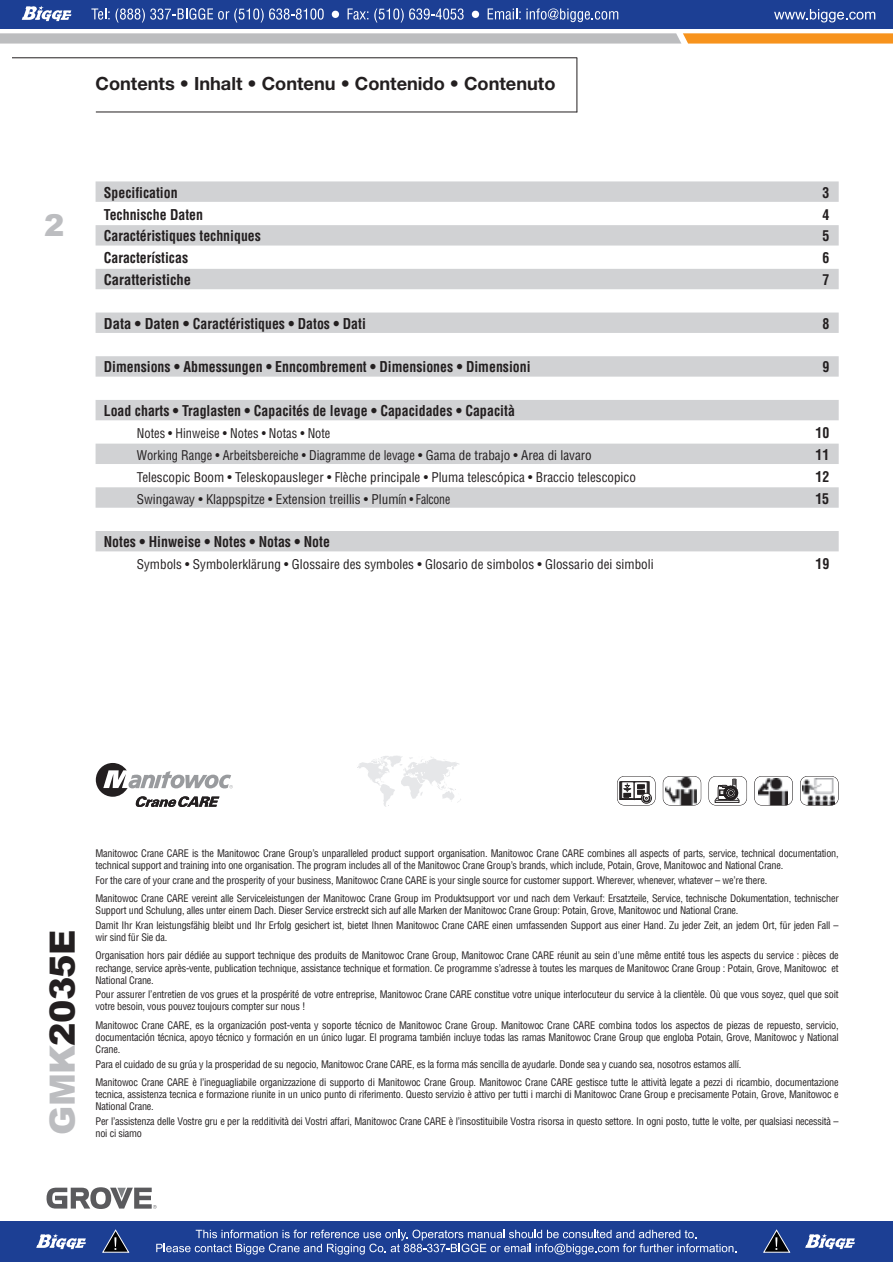
<style>
.page{position:relative;width:893px;height:1263px;background:#fff}
.page>*{position:absolute;margin:0;border:0;box-sizing:border-box;transform-origin:0 0}
.t1{font:900 34.95px "Arial";letter-spacing:-.02em;color:#231f20}
.t2{font:900 30.3px "Arial";color:#bcbdc0}
.t3{font:700 18.15px "Helvetica Neue";color:#231f20}
.t4{font:700 condensed 14.55px "Helvetica";color:#231f20;scale:.95 1}
.t5{font:700 condensed 14.55px "Helvetica";color:#231f20}
.t6{font:condensed 13.05px "Helvetica";color:#231f20}
.t7{font:condensed 13.05px "Helvetica";color:#231f20;scale:.95 1}
.t8{font:condensed 10.2px/12.3px "Helvetica";letter-spacing:-.02em;color:#231f20}
.s1{color:#bcbdc0}
</style>
<div class="page">
<svg style="left:47px;top:1187px;width:110px;height:22px"></svg>
<div style="left:96px;top:181px;width:743px;height:21px;background:#d1d2d4"></div>
<div style="left:96px;top:225px;width:743px;height:21px;background:#d1d2d4"></div>
<div style="left:96px;top:269px;width:743px;height:20px;background:#d1d2d4"></div>
<div style="left:96px;top:313px;width:743px;height:20px;background:#d1d2d4"></div>
<div style="left:96px;top:356px;width:743px;height:21px;background:#d1d2d4"></div>
<div style="left:96px;top:400px;width:743px;height:20px;background:#d1d2d4"></div>
<div style="left:96px;top:444px;width:743px;height:20px;background:#d1d2d4"></div>
<div style="left:96px;top:487px;width:743px;height:21px;background:#d1d2d4"></div>
<div style="left:96px;top:531px;width:743px;height:20px;background:#d1d2d4"></div>
<hr style="left:96px;top:112px;width:481px;height:1px;background:#231f20">
<hr style="left:13px;top:57px;width:564px;height:1px;background:#231f20">
<hr style="left:577px;top:58px;width:1px;height:54px;background:#231f20">
<svg style="left:620px;top:782px;width:32px;height:21px"></svg>
<div style="left:617px;top:776px;width:38px;height:29px;border:1px solid #231f20;border-radius:7px"></div>
<img style="left:665px;top:778px;width:32px;height:27px">
<div style="left:663px;top:776px;width:38px;height:29px;border:1px solid #231f20;border-radius:7px"></div>
<svg style="left:715px;top:779px;width:24px;height:24px"></svg>
<div style="left:708px;top:776px;width:39px;height:29px;border:1px solid #231f20;border-radius:7px"></div>
<img style="left:758px;top:778px;width:29px;height:27px">
<div style="left:754px;top:776px;width:39px;height:29px;border:1px solid #231f20;border-radius:7px"></div>
<img style="left:803px;top:778px;width:31px;height:27px">
<div style="left:800px;top:776px;width:39px;height:29px;border:1px solid #231f20;border-radius:7px"></div>
<svg style="left:96px;top:763px;width:137px;height:44px"></svg>
<svg style="left:357px;top:755px;width:104px;height:52px"></svg>
<div style="left:0;top:1221px;width:893px;height:41px;background:#1c3f94"></div>
<svg style="left:102px;top:1229px;width:28px;height:24px"></svg>
<svg style="left:763px;top:1229px;width:28px;height:24px"></svg>
<svg style="left:156px;top:1229px;width:580px;height:25px"></svg>
<svg style="left:36px;top:1234px;width:50px;height:15px"></svg>
<svg style="left:805px;top:1234px;width:50px;height:15px"></svg>
<div style="left:1px;top:0;width:892px;height:29px;background:#1c3f94"></div>
<svg style="left:91px;top:8px;width:19px;height:12px"></svg>
<svg style="left:116px;top:8px;width:208px;height:15px"></svg>
<svg style="left:332px;top:11px;width:7px;height:7px"></svg>
<svg style="left:348px;top:8px;width:20px;height:12px"></svg>
<svg style="left:374px;top:8px;width:90px;height:15px"></svg>
<svg style="left:472px;top:11px;width:7px;height:7px"></svg>
<svg style="left:488px;top:8px;width:130px;height:14px"></svg>
<svg style="left:774px;top:9px;width:101px;height:13px"></svg>
<svg style="left:22px;top:6px;width:49px;height:15px"></svg>
<svg style="left:0;top:33px;width:893px;height:11px;background:#cdb8a0"></svg>
<h3 class="t3" style="left:96px;top:77px;width:461px">Contents • Inhalt • Contenu • Contenido • Contenuto</h3>
<h2 class="t2" style="left:44px;top:214px;width:22px">2</h2>
<h3 class="t4" style="left:104px;top:184px;width:79px">Specification</h3>
<h3 class="t4" style="left:822px;top:184px;width:9px">3</h3>
<h3 class="t4" style="left:104px;top:206px;width:106px">Technische Daten</h3>
<h3 class="t4" style="left:822px;top:206px;width:9px">4</h3>
<h3 class="t4" style="left:104px;top:228px;width:167px">Caractéristiques techniques</h3>
<h3 class="t4" style="left:822px;top:228px;width:9px">5</h3>
<h3 class="t4" style="left:104px;top:250px;width:90px">Características</h3>
<h3 class="t4" style="left:822px;top:250px;width:9px">6</h3>
<h3 class="t5" style="left:104px;top:272px;width:89px">Caratteristiche</h3>
<h3 class="t4" style="left:822px;top:272px;width:9px">7</h3>
<h3 class="t5" style="left:104px;top:315px;width:264px">Data • Daten • Caractéristiques • Datos • Dati</h3>
<h3 class="t4" style="left:822px;top:315px;width:9px">8</h3>
<h3 class="t4" style="left:104px;top:359px;width:451px">Dimensions • Abmessungen • Enncombrement • Dimensiones • Dimensioni</h3>
<h3 class="t4" style="left:822px;top:359px;width:9px">9</h3>
<h3 class="t4" style="left:104px;top:403px;width:434px">Load charts • Traglasten • Capacités de levage • Capacidades • Capacità</h3>
<p class="t7" style="left:137px;top:426px;width:205px">Notes • Hinweise • Notes • Notas • Note</p>
<h3 class="t4" style="left:816px;top:424px;width:16px">10</h3>
<p class="t7" style="left:137px;top:448px;width:480px">Working Range • Arbeitsbereiche • Diagramme de levage • Gama de trabajo • Area di lavaro</p>
<h3 class="t4" style="left:816px;top:446px;width:16px">11</h3>
<p class="t6" style="left:137px;top:470px;width:501px">Telescopic Boom • Teleskopausleger • Flèche principale • Pluma telescópica • Braccio telescopico</p>
<h3 class="t4" style="left:816px;top:468px;width:16px">12</h3>
<p class="t6" style="left:137px;top:492px;width:315px">Swingaway • Klappspitze • Extension treillis • Plumín • Falcone</p>
<h3 class="t4" style="left:815px;top:490px;width:16px">15</h3>
<h3 class="t4" style="left:104px;top:534px;width:240px">Notes • Hinweise • Notes • Notas • Note</h3>
<p class="t6" style="left:137px;top:557px;width:518px">Symbols • Symbolerklärung • Glossaire des symboles • Glosario de simbolos • Glossario dei simboli</p>
<h3 class="t4" style="left:816px;top:556px;width:16px">19</h3>
<h1 class="t1" style="left:50px;top:1135px;width:206px;rotate:-90deg"><span class="s1">GMK</span>2035E</h1>
<p class="t8" style="left:96px;top:847px;width:745px">Manitowoc Crane CARE is the Manitowoc Crane Group’s unparalleled product support organisation. Manitowoc Crane CARE combines all aspects of parts, service, technical documentation, technical support and training into one organisation. The program includes all of the Manitowoc Crane Group’s brands, which include, Potain, Grove, Manitowoc and National Crane.</p>
<p class="t8" style="left:96px;top:871px;width:745px;line-height:18.5px">For the care of your crane and the prosperity of your business, Manitowoc Crane CARE is your single source for customer support. Wherever, whenever, whatever – we’re there.<br>Manitowoc Crane CARE vereint alle Serviceleistungen der Manitowoc Crane Group im Produktsupport vor und nach dem Verkauf: Ersatzteile, Service, technische Dokumentation, technischer</p>
<p class="t8" style="left:96px;top:904px;width:745px;line-height:14.2px">Support und Schulung, alles unter einem Dach. Dieser Service erstreckt sich auf alle Marken der Manitowoc Crane Group: Potain, Grove, Manitowoc und National Crane.<br>Damit Ihr Kran leistungsfähig bleibt und Ihr Erfolg gesichert ist, bietet Ihnen Manitowoc Crane CARE einen umfassenden Support aus einer Hand. Zu jeder Zeit, an jedem Ort, für jeden Fall –</p>
<p class="t8" style="left:96px;top:928px;width:745px;line-height:18.5px">wir sind für Sie da.<br>Organisation hors pair dédiée au support technique des produits de Manitowoc Crane Group, Manitowoc Crane CARE réunit au sein d’une même entité tous les aspects du service : pièces de</p>
<p class="t8" style="left:96px;top:962px;width:745px">rechange, service après-vente, publication technique, assistance technique et formation. Ce programme s’adresse à toutes les marques de Manitowoc Crane Group : Potain, Grove, Manitowoc et<br>National Crane.</p>
<p class="t8" style="left:96px;top:988px;width:745px">Pour assurer l’entretien de vos grues et la prospérité de votre entreprise, Manitowoc Crane CARE constitue votre unique interlocuteur du service à la clientèle. Où que vous soyez, quel que soit votre besoin, vous pouvez toujours compter sur nous !</p>
<p class="t8" style="left:96px;top:1019px;width:745px;text-align:justify">Manitowoc Crane CARE, es la organización post-venta y soporte técnico de Manitowoc Crane Group. Manitowoc Crane CARE combina todos los aspectos de piezas de repuesto, servicio, documentación técnica, apoyo técnico y formación en un único lugar. El programa también incluye todas las ramas Manitowoc Crane Group que engloba Potain, Grove, Manitowoc y National Crane.</p>
<p class="t8" style="left:96px;top:1055px;width:745px;line-height:18.5px">Para el cuidado de su grúa y la prosperidad de su negocio, Manitowoc Crane CARE, es la forma más sencilla de ayudarle. Donde sea y cuando sea, nosotros estamos allí.<br>Manitowoc Crane CARE è l’ineguagliabile organizzazione di supporto di Manitowoc Crane Group. Manitowoc Crane CARE gestisce tutte le attività legate a pezzi di ricambio, documentazione</p>
<p class="t8" style="left:96px;top:1088px;width:745px">tecnica, assistenza tecnica e formazione riunite in un unico punto di riferimento. Questo servizio è attivo per tutti i marchi di Manitowoc Crane Group e precisamente Potain, Grove, Manitowoc e<br>National Crane.</p>
<p class="t8" style="left:96px;top:1115px;width:745px">Per l’assistenza delle Vostre gru e per la redditività dei Vostri affari, Manitowoc Crane CARE è l’insostituibile Vostra risorsa in questo settore. In ogni posto, tutte le volte, per qualsiasi necessità – noi ci siamo</p>
</div>
